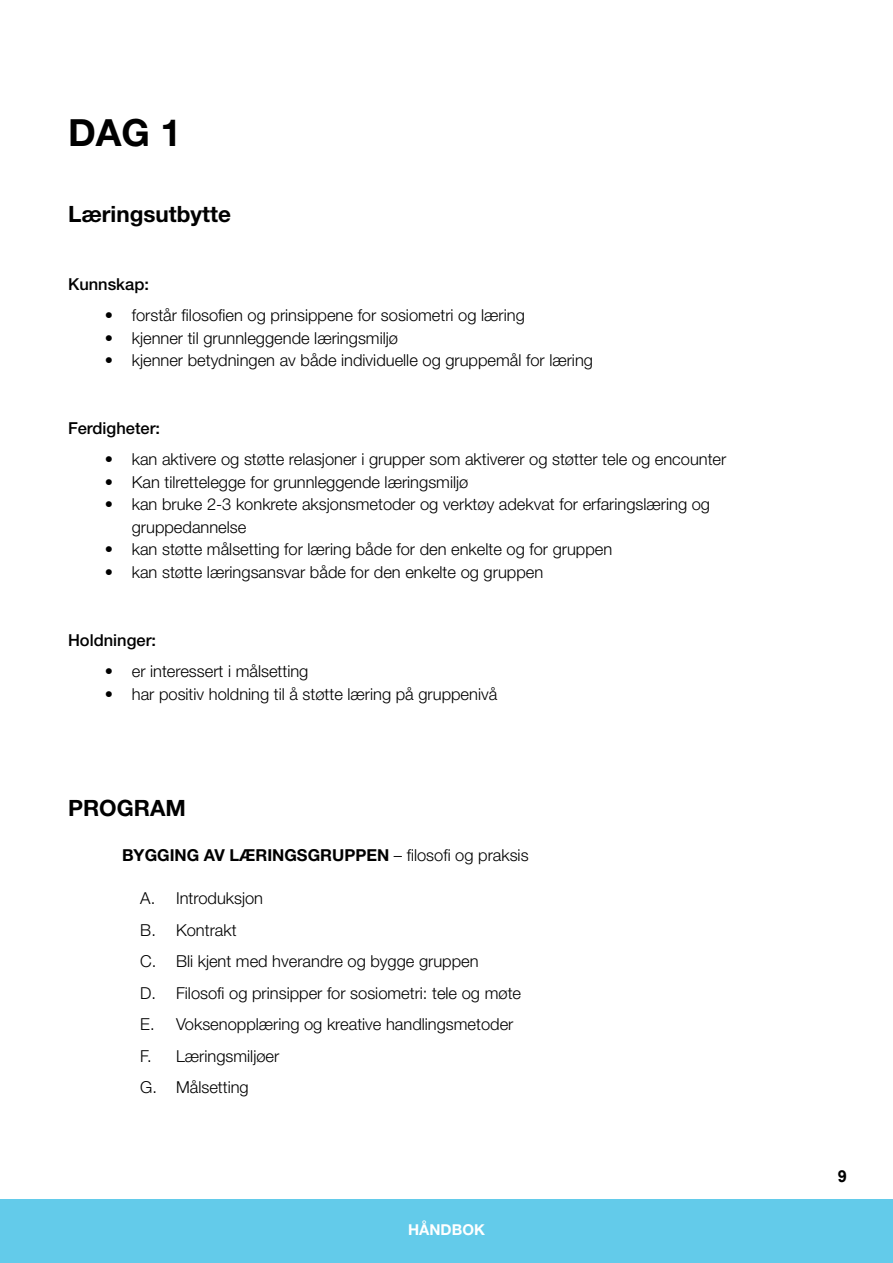
<style>
.page{position:relative;width:893px;height:1263px;background:#fff}
.page>*{position:absolute;margin:0;border:0;box-sizing:border-box;transform-origin:0 0}
.t1{font:700 37.5px "Helvetica Neue LT Std";color:#000}
.t2{font:700 22.5px "Helvetica Neue LT Std";color:#000}
.t3{font:300 16.5px/31.5px "Helvetica Neue LT Std";color:#000}
.t4{font:700 16.5px "Helvetica Neue LT Std";color:#000}
.t5{font:500 16.5px "Helvetica Neue LT Std";color:#000}
.t6{font:700 16.5px "Arial";color:#000}
.t7{font:700 15px "Helvetica Neue LT Std";color:#fff}
.s1{font-weight:300}
</style>
<div class="page">
<div style="left:0;top:1199px;width:893px;height:64px;background:#63cbea"></div>
<h1 class="t1" style="left:68px;top:110px;width:115px">DAG 1</h1>
<h2 class="t2" style="left:68px;top:200px;width:164px">Læringsutbytte</h2>
<p class="t5" style="left:68px;top:274px;width:82px">Kunnskap:</p>
<p class="t3" style="left:105px;top:299px;width:421px">• forstår filosofien og prinsippene for sosiometri og læring</p>
<p class="t3" style="left:105px;top:322px;width:295px">• kjenner til grunnleggende læringsmiljø</p>
<p class="t3" style="left:105px;top:344px;width:490px">• kjenner betydningen av både individuelle og gruppemål for læring</p>
<p class="t5" style="left:68px;top:418px;width:94px">Ferdigheter:</p>
<p class="t3" style="left:105px;top:443px;width:623px">• kan aktivere og støtte relasjoner i grupper som aktiverer og støtter tele og encounter</p>
<p class="t3" style="left:105px;top:466px;width:365px">• Kan tilrettelegge for grunnleggende læringsmiljø</p>
<p class="t3" style="left:132px;top:493px;width:580px;line-height:22.5px;text-indent:-27px">• kan bruke 2-3 konkrete aksjonsmetoder og verktøy adekvat for erfaringslæring og gruppedannelse</p>
<p class="t3" style="left:105px;top:533px;width:509px">• kan støtte målsetting for læring både for den enkelte og for gruppen</p>
<p class="t3" style="left:105px;top:556px;width:440px">• kan støtte læringsansvar både for den enkelte og gruppen</p>
<p class="t5" style="left:68px;top:630px;width:90px">Holdninger:</p>
<p class="t3" style="left:105px;top:655px;width:205px">• er interessert i målsetting</p>
<p class="t3" style="left:105px;top:677px;width:394px">• har positiv holdning til å støtte læring på gruppenivå</p>
<h2 class="t2" style="left:68px;top:794px;width:119px">PROGRAM</h2>
<p class="t4" style="left:122px;top:845px;width:408px">BYGGING AV LÆRINGSGRUPPEN <span class="s1">– filosofi og praksis</span></p>
<p class="t3" style="left:140px;top:882px;width:382px">A. Introduksjon<br>B. Kontrakt<br>C. Bli kjent med hverandre og bygge gruppen<br>D. Filosofi og prinsipper for sosiometri: tele og møte<br>E. Voksenopplæring og kreative handlingsmetoder<br>F. Læringsmiljøer<br>G. Målsetting</p>
<p class="t7" style="left:408px;top:1220px;width:78px">HÅNDBOK</p>
<p class="t6" style="left:838px;top:1165px;width:11px">9</p>
</div>
